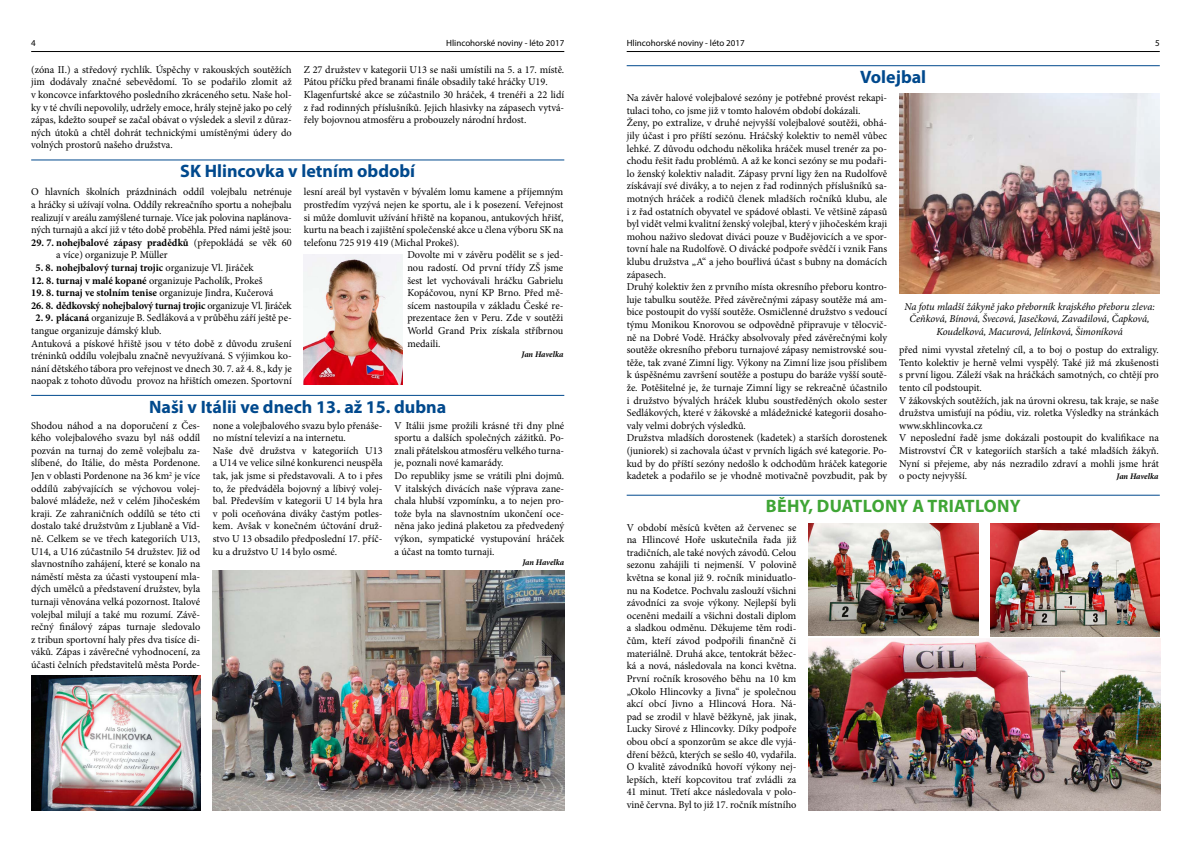
<style>
.page{position:relative;width:1191px;height:842px;background:#fff}
.page>*{position:absolute;margin:0;border:0;box-sizing:border-box;transform-origin:0 0}
.t1{font:700 18px "Myriad Pro";color:#00498d}
.t2{font:700 18px "Myriad Pro";letter-spacing:.02em;color:#3fa535}
.t3{font:10.5px/12.6px "Minion Pro";color:#000}
.t4{font:700 10.5px "Minion Pro";letter-spacing:-.005em;color:#000}
.t5{font:italic 10.5px/12.6px "Minion Pro";letter-spacing:-.01em;color:#000;text-align:center}
.t6{font:9px "Myriad Pro";color:#000}
.t7{font:italic 700 8.5px "Minion Pro";letter-spacing:-.01em;color:#000}
.s1{font-weight:700}
.s2{font-weight:400}
</style>
<div class="page">
<hr style="left:31px;top:51px;width:533px;height:1px;background:#000">
<hr style="left:626px;top:51px;width:533px;height:1px;background:#000">
<hr style="left:31px;top:159px;width:533px;height:1px;background:#00498d">
<hr style="left:626px;top:65px;width:533px;height:1px;background:#00498d">
<hr style="left:31px;top:395px;width:533px;height:1px;background:#00498d">
<img style="left:304px;top:254px;width:98px;height:131px">
<img style="left:213px;top:571px;width:351px;height:240px">
<img style="left:31px;top:675px;width:170px;height:136px">
<img style="left:899px;top:94px;width:260px;height:200px">
<hr style="left:626px;top:495px;width:533px;height:1px;background:#00498d">
<img style="left:808px;top:523px;width:170px;height:113px">
<img style="left:990px;top:523px;width:169px;height:113px">
<img style="left:808px;top:639px;width:352px;height:172px">
<p class="t6" style="left:31px;top:38px;width:6px">4</p>
<p class="t6" style="left:446px;top:38px;width:120px">Hlincohorské noviny - léto 2017</p>
<p class="t6" style="left:626px;top:38px;width:120px">Hlincohorské noviny - léto 2017</p>
<p class="t6" style="left:1155px;top:38px;width:6px">5</p>
<p class="t3" style="left:31px;top:63px;width:262px;text-align:justify">(zóna II.) a středový rychlík. Úspěchy v rakouských soutěžích jim dodávaly značné sebevědomí. To se podařilo zlomit až v koncovce infarktového posledního zkráceného setu. Naše hol&shy;ky v té chvíli nepovolily, udržely emoce, hrály stejně jako po celý zápas, kdežto soupeř se začal obávat o výsledek a slevil z důraz&shy;ných útoků a chtěl dohrát technickými umístěnými údery do volných prostorů našeho družstva.</p>
<p class="t3" style="left:304px;top:63px;width:262px">Z 27 družstev v kategorii U13 se naši umístili na 5. a 17. místě.<br>Pátou příčku před branami finále obsadily také hráčky U19.<br>Klagenfurtské akce se zúčastnilo 30 hráček, 4 trenéři a 22 lidí z řad rodinných příslušníků. Jejich hlasivky na zápasech vytvá&shy;řely bojovnou atmosféru a probouzely národní hrdost.</p>
<h1 class="t1" style="left:180px;top:159px;width:236px">SK Hlincovka v letním období</h1>
<p class="t3" style="left:31px;top:186px;width:262px;text-align:justify">O hlavních školních prázdninách oddíl volejbalu netrénuje a hráčky si užívají volna. Oddíly rekreačního sportu a nohejbalu realizují v areálu zamýšlené turnaje. Více jak polovina naplánova&shy;ných turnajů a akcí již v této době proběhla. Před námi ještě jsou:</p>
<p class="t3" style="left:56px;top:236px;width:237px;text-indent:-25px"><span class="s1">29. 7. nohejbalové zápasy pradědků</span> (přepokládá se věk 60 a více) organizuje P. Müller</p>
<p class="t4" style="left:36px;top:260px;width:219px">5. 8. nohejbalový turnaj trojic <span class="s2">organizuje Vl. Jiráček</span></p>
<p class="t3" style="left:31px;top:274px;width:233px"><span class="s1">12. 8. turnaj v malé kopané</span> organizuje Pacholík, Prokeš</p>
<p class="t4" style="left:31px;top:285px;width:244px">19. 8. turnaj ve stolním tenise <span class="s2">organizuje Jindra, Kučerová</span></p>
<p class="t4" style="left:31px;top:298px;width:262px">26. 8. dědkovský nohejbalový turnaj trojic <span class="s2">organizuje Vl. Jiráček</span></p>
<p class="t3" style="left:31px;top:312px;width:262px;text-indent:4px"><span class="s1">2. 9. plácaná</span> organizuje B. Sedláková a v průběhu září ještě pe&shy;tangue organizuje dámský klub.<br>Antuková a pískové hřiště jsou v této době z důvodu zrušení tréninků oddílu volejbalu značně nevyužívaná. S výjimkou ko&shy;nání dětského tábora pro veřejnost ve dnech 30. 7. až 4. 8., kdy je naopak z tohoto důvodu provoz na hřištích omezen. Sportovní</p>
<p class="t3" style="left:304px;top:186px;width:261px">lesní areál byl vystavěn v bývalém lomu kamene a příjemným</p>
<p class="t3" style="left:304px;top:198px;width:261px">prostředím vyzývá nejen ke sportu, ale i k posezení. Veřejnost</p>
<p class="t3" style="left:304px;top:211px;width:261px">si může domluvit užívání hřiště na kopanou, antukových hřišť,</p>
<p class="t3" style="left:304px;top:224px;width:261px">kurtu na beach i zajištění společenské akce u člena výboru SK na</p>
<p class="t3" style="left:304px;top:236px;width:157px">telefonu 725 919 419 (Michal Prokeš).</p>
<p class="t3" style="left:407px;top:249px;width:157px">Dovolte mi v závěru podělit se s jed-</p>
<p class="t3" style="left:407px;top:261px;width:157px">nou radostí. Od první třídy ZŠ jsme</p>
<p class="t3" style="left:407px;top:274px;width:157px">šest let vychovávali hráčku Gabrielu</p>
<p class="t3" style="left:407px;top:287px;width:158px">Kopáčovou, nyní KP Brno. Před mě-</p>
<p class="t3" style="left:407px;top:299px;width:158px">sícem nastoupila v základu České re-</p>
<p class="t3" style="left:407px;top:312px;width:157px">prezentace žen v Peru. Zde v soutěži</p>
<p class="t3" style="left:407px;top:324px;width:157px">World Grand Prix získala stříbrnou</p>
<p class="t3" style="left:407px;top:337px;width:35px">medaili.</p>
<p class="t7" style="left:521px;top:348px;width:43px">Jan Havelka</p>
<h1 class="t1" style="left:149px;top:395px;width:298px">Naši v Itálii ve dnech 13. až 15. dubna</h1>
<p class="t3" style="left:31px;top:419px;width:171px;text-align:justify">Shodou náhod a na doporučení z Čes&shy;kého volejbalového svazu byl náš oddíl pozván na turnaj do země volejbalu za&shy;slíbené, do Itálie, do města Pordenone.<br>Jen v oblasti Pordenone na 36 km<sup>2</sup> je více oddílů zabývajících se výchovou volej&shy;balové mládeže, než v celém Jihočeském kraji. Ze zahraničních oddílů se této cti dostalo také družstvům z Ljublaně a Víd&shy;ně. Celkem se ve třech kategoriích U13, U14, a U16 zúčastnilo 54 družstev. Již od slavnostního zahájení, které se konalo na náměstí města za účasti vystoupení mla&shy;dých umělců a představení družstev, byla turnaji věnována velká pozornost. Italové volejbal milují a také mu rozumí. Závě&shy;rečný finálový zápas turnaje sledovalo z tribun sportovní haly přes dva tisíce di&shy;váků. Zápas i závěrečné vyhodnocení, za účasti čelních představitelů města Porde-</p>
<p class="t3" style="left:213px;top:419px;width:171px">none a volejbalového svazu bylo přenáše&shy;no místní televizí a na internetu.<br>Naše dvě družstva v kategoriích U13 a U14 ve velice silné konkurenci neuspěla tak, jak jsme si představovali. A to i přes to, že předváděla bojovný a líbivý volej&shy;bal. Především v kategorii U 14 byla hra v poli oceňována diváky častým potles&shy;kem. Avšak v konečném účtování druž&shy;stvo U 13 obsadilo předposlední 17. příč&shy;ku a družstvo U 14 bylo osmé.</p>
<p class="t3" style="left:394px;top:419px;width:171px">V Itálii jsme prožili krásné tři dny plné sportu a dalších společných zážitků. Po&shy;znali přátelskou atmosféru velkého turna&shy;je, poznali nové kamarády.<br>Do republiky jsme se vrátili plni dojmů.<br>V italských divácích naše výprava zane&shy;chala hlubší vzpomínku, a to nejen pro&shy;tože byla na slavnostním ukončení oce&shy;něna jako jediná plaketou za předvedený výkon, sympatické vystupování hráček a účast na tomto turnaji.</p>
<p class="t7" style="left:522px;top:556px;width:43px">Jan Havelka</p>
<h1 class="t1" style="left:860px;top:65px;width:67px">Volejbal</h1>
<p class="t3" style="left:626px;top:92px;width:262px">Na závěr halové volejbalové sezóny je potřebné provést rekapi&shy;tulaci toho, co jsme již v tomto halovém období dokázali.<br>Ženy, po extralize, v druhé nejvyšší volejbalové soutěži, obhá&shy;jily účast i pro příští sezónu. Hráčský kolektiv to neměl vůbec lehké. Z důvodu odchodu několika hráček musel trenér za po&shy;chodu řešit řadu problémů. A až ke konci sezóny se mu podaři&shy;lo ženský kolektiv naladit. Zápasy první ligy žen na Rudolfově získávají své diváky, a to nejen z řad rodinných příslušníků sa&shy;motných hráček a rodičů členek mladších ročníků klubu, ale i z řad ostatních obyvatel ve spádové oblasti. Ve většině zápasů byl vidět velmi kvalitní ženský volejbal, který v jihočeském kraji mohou naživo sledovat diváci pouze v Budějovicích a ve spor&shy;tovní hale na Rudolfově. O divácké podpoře svědčí i vznik Fans klubu družstva „A“ a jeho bouřlivá účast s bubny na domácích zápasech.<br>Druhý kolektiv žen z prvního místa okresního přeboru kontro&shy;luje tabulku soutěže. Před závěrečnými zápasy soutěže má am&shy;bice postoupit do vyšší soutěže. Osmičlenné družstvo s vedoucí týmu Monikou Knorovou se odpovědně připravuje v tělocvič&shy;ně na Dobré Vodě. Hráčky absolvovaly před závěrečnými koly soutěže okresního přeboru turnajové zápasy nemistrovské sou&shy;těže, tak zvané Zimní ligy. Výkony na Zimní lize jsou příslibem k úspěšnému završení soutěže a postupu do baráže vyšší soutě&shy;že. Potěšitelné je, že turnaje Zimní ligy se rekreačně účastnilo i družstvo bývalých hráček klubu soustředěných okolo sester Sedlákových, které v žákovské a mládežnické kategorii dosaho&shy;valy velmi dobrých výsledků.<br>Družstva mladších dorostenek (kadetek) a starších dorostenek (juniorek) si zachovala účast v prvních ligách své kategorie. Po&shy;kud by do příští sezóny nedošlo k odchodům hráček kategorie kadetek a podařilo se je vhodně motivačně povzbudit, pak by</p>
<p class="t5" style="left:904px;top:300px;width:252px">Na fotu mladší žákyně jako přeborník krajského přeboru zleva:<br>Čeňková, Bínová, Švecová, Jasečková, Zavadilová, Čapková,<br>Koudelková, Macurová, Jelínková, Šimoníková</p>
<p class="t3" style="left:899px;top:344px;width:261px">před nimi vyvstal zřetelný cíl, a to boj o postup do extraligy.<br>Tento kolektiv je herně velmi vyspělý. Také již má zkušenosti s první ligou. Záleží však na hráčkách samotných, co chtějí pro tento cíl podstoupit.<br>V žákovských soutěžích, jak na úrovni okresu, tak kraje, se naše družstva umisťují na pódiu, viz. roletka Výsledky na stránkách www.skhlincovka.cz<br>V neposlední řadě jsme dokázali postoupit do kvalifikace na Mistrovství ČR v kategoriích starších a také mladších žákyň.<br>Nyní si přejeme, aby nás nezradilo zdraví a mohli jsme hrát o pocty nejvyšší.</p>
<p class="t7" style="left:1116px;top:470px;width:43px">Jan Havelka</p>
<h1 class="t2" style="left:766px;top:495px;width:256px">BĚHY, DUATLONY A TRIATLONY</h1>
<p class="t3" style="left:626px;top:521px;width:171px;text-align:justify">V období měsíců květen až červenec se na Hlincové Hoře uskutečnila řada již tradičních, ale také nových závodů. Celou sezonu zahájili ti nejmenší. V polovině května se konal již 9. ročník miniduatlo&shy;nu na Kodetce. Pochvalu zaslouží všichni závodníci za svoje výkony. Nejlepší byli oceněni medailí a všichni dostali diplom a sladkou odměnu. Děkujeme těm rodi&shy;čům, kteří závod podpořili finančně či materiálně. Druhá akce, tentokrát běžec&shy;ká a nová, následovala na konci května.<br>První ročník krosového běhu na 10 km „Okolo Hlincovky a Jivna“ je společnou akcí obcí Jivno a Hlincová Hora. Ná&shy;pad se zrodil v hlavě běžkyně, jak jinak, Lucky Sirové z Hlincovky. Díky podpoře obou obcí a sponzorům se akce dle vyjá&shy;dření běžců, kterých se sešlo 40, vydařila.<br>O kvalitě závodníků hovoří výkony nej&shy;lepších, kteří kopcovitou trať zvládli za 41 minut. Třetí akce následovala v polo&shy;vině června. Byl to již 17. ročník místního</p>
</div>
